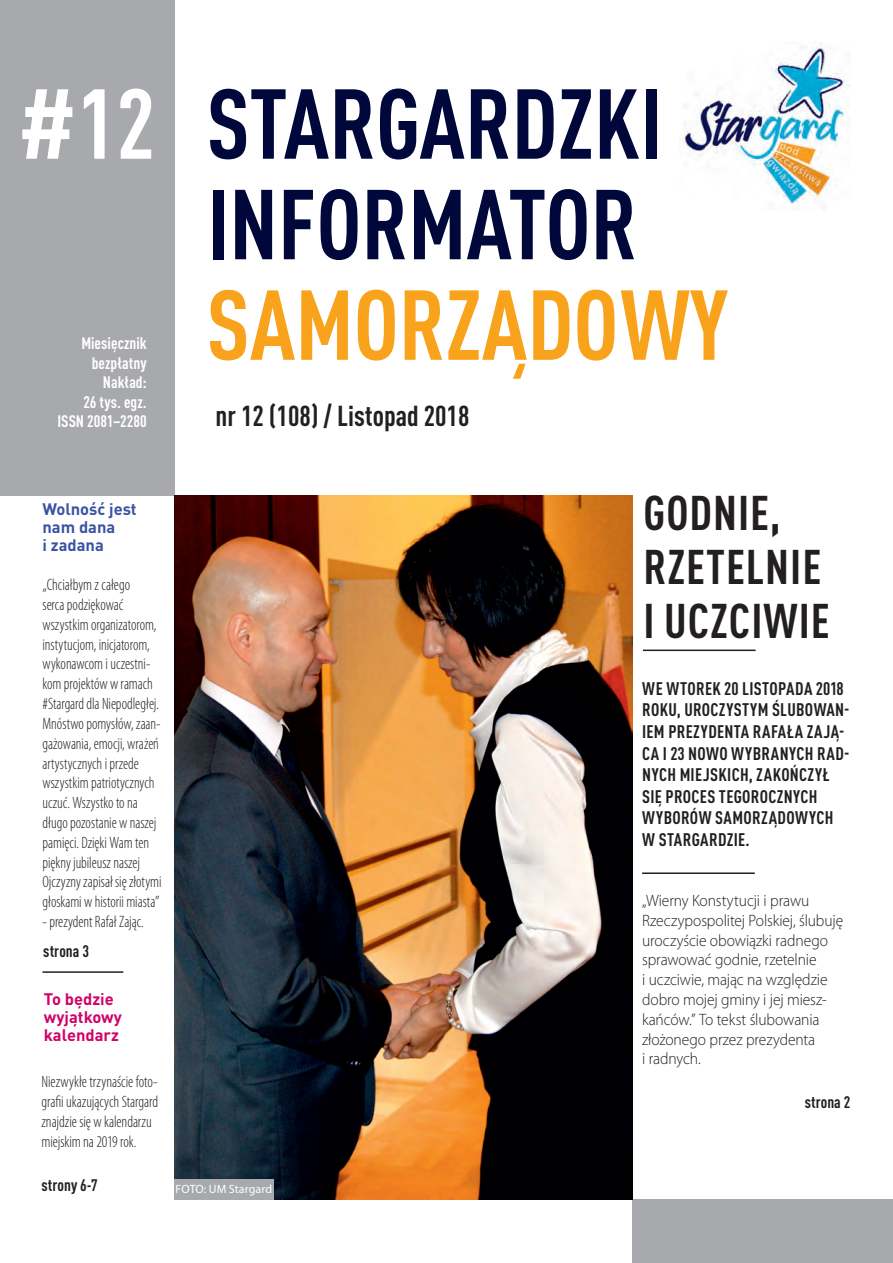
<style>
.page{position:relative;width:893px;height:1263px;background:#fff}
.page>*{position:absolute;margin:0;border:0;box-sizing:border-box;transform-origin:0 0}
.t1{font:700 condensed 97.5px "DIN Pro";color:#00073b}
.t2{font:700 condensed 97.5px "DIN Pro";color:#f9a21c}
.t3{font:700 condensed 97.5px "DIN Pro";color:#fff}
.t4{font:700 condensed 48px/54px "DIN Pro";letter-spacing:.02em;color:#231f20}
.t5{font:700 condensed 28.5px "DIN Pro";color:#231f20}
.t6{font:700 condensed 18px/21.6px "DIN Pro";letter-spacing:.02em;color:#231f20}
.t7{font:300 condensed 16.5px/19.8px "Myriad Pro";color:#231f20;scale:.93 1}
.t8{font:300 16.5px/19.8px "Myriad Pro";letter-spacing:-.005em;color:#231f20;scale:.94 1}
.t9{font:300 condensed 16.5px/19.8px "Myriad Pro";color:#231f20;scale:.94 1}
.t10{font:700 condensed 16.5px "DIN Pro";letter-spacing:.005em;color:#fff}
.t11{font:700 16.5px/18px "DIN Pro";color:#d00268}
.t12{font:700 16.5px/18px "DIN Pro";color:#3a53a3}
.t13{font:700 condensed 16.5px "DIN Pro";letter-spacing:.005em;color:#231f20}
.t14{font:12px "Myriad Pro";letter-spacing:.005em;color:#fff}
</style>
<div class="page">
<img style="left:682px;top:43px;width:168px;height:168px">
<div style="left:0;top:0;width:175px;height:495px;background:#a8a9ad"></div>
<div style="left:632px;top:1199px;width:261px;height:64px;background:#a8a9ad"></div>
<hr style="left:643px;top:649px;width:113px;height:2px;background:#231f20">
<hr style="left:43px;top:971px;width:80px;height:2px;background:#231f20">
<hr style="left:642px;top:872px;width:113px;height:2px;background:#231f20">
<img style="left:175px;top:495px;width:458px;height:704px">
<div style="left:174px;top:1179px;width:100px;height:20px;background:#a8a9ad"></div>
<p class="t3" style="left:18px;top:50px;width:139px">#12</p>
<p class="t1" style="left:207px;top:50px;width:457px">STARGARDZKI</p>
<p class="t1" style="left:207px;top:151px;width:432px">INFORMATOR</p>
<p class="t2" style="left:207px;top:251px;width:523px">SAMORZĄDOWY</p>
<p class="t10" style="left:81px;top:331px;width:67px">Miesięcznik</p>
<p class="t10" style="left:92px;top:351px;width:56px">bezpłatny</p>
<p class="t10" style="left:103px;top:370px;width:45px">Nakład:</p>
<p class="t10" style="left:83px;top:390px;width:65px">26 tys. egz.</p>
<p class="t10" style="left:58px;top:409px;width:91px">ISSN 2081–2280</p>
<p class="t5" style="left:216px;top:395px;width:255px">nr 12 (108) / Listopad 2018</p>
<p class="t12" style="left:43px;top:498px;width:96px">Wolność jest nam dana</p>
<p class="t12" style="left:43px;top:534px;width:63px">i zadana</p>
<p class="t7" style="left:43px;top:575px;width:130px">„Chciałbym z całego<br>serca podziękować wszystkim organizatorom, instytucjom, inicjatorom, wykonawcom i uczestni&shy;kom projektów w ramach #Stargard dla Niepodległej.<br>Mnóstwo pomysłów, zaan&shy;gażowania, emocji, wrażeń artystycznych i przede wszystkim patriotycznych uczuć. Wszystko to na długo pozostanie w naszej pamięci. Dzięki Wam ten piękny jubileusz naszej<br>Ojczyzny zapisał się złotymi głoskami w historii miasta”</p>
<p class="t7" style="left:43px;top:912px;width:110px">- prezydent Rafał Zając.</p>
<p class="t13" style="left:43px;top:938px;width:47px">strona 3</p>
<p class="t11" style="left:44px;top:988px;width:71px">To będzie</p>
<p class="t11" style="left:44px;top:1006px;width:79px">wyjątkowy kalendarz</p>
<p class="t9" style="left:41px;top:1072px;width:126px">Niezwykłe trzynaście foto&shy;grafii ukazujących Stargard znajdzie się w kalendarzu miejskim na 2019 rok.</p>
<p class="t13" style="left:41px;top:1173px;width:58px">strony 6-7</p>
<p class="t14" style="left:176px;top:1182px;width:98px">FOTO: UM Stargard</p>
<p class="t4" style="left:643px;top:481px;width:139px">GODNIE,</p>
<p class="t4" style="left:643px;top:535px;width:188px">RZETELNIE<br>I UCZCIWIE</p>
<p class="t6" style="left:642px;top:676px;width:209px">WE WTOREK 20 LISTOPADA 2018<br>ROKU, UROCZYSTYM ŚLUBOWAN-<br>IEM PREZYDENTA RAFAŁA ZAJĄ-<br>CA I 23 NOWO WYBRANYCH RAD-<br>NYCH MIEJSKICH, ZAKOŃCZYŁ<br>SIĘ PROCES TEGOROCZNYCH<br>WYBORÓW SAMORZĄDOWYCH<br>W STARGARDZIE.</p>
<p class="t8" style="left:642px;top:891px;width:215px">„Wierny Konstytucji i prawu<br>Rzeczypospolitej Polskiej, ślubuję uroczyście obowiązki radnego sprawować godnie, rzetelnie</p>
<p class="t8" style="left:642px;top:970px;width:199px">i uczciwie, mając na względzie dobro mojej gminy i jej miesz&shy;kańców.” To tekst ślubowania złożonego przez prezydenta</p>
<p class="t8" style="left:642px;top:1049px;width:64px">i radnych.</p>
<p class="t13" style="left:805px;top:1089px;width:47px">strona 2</p>
</div>
